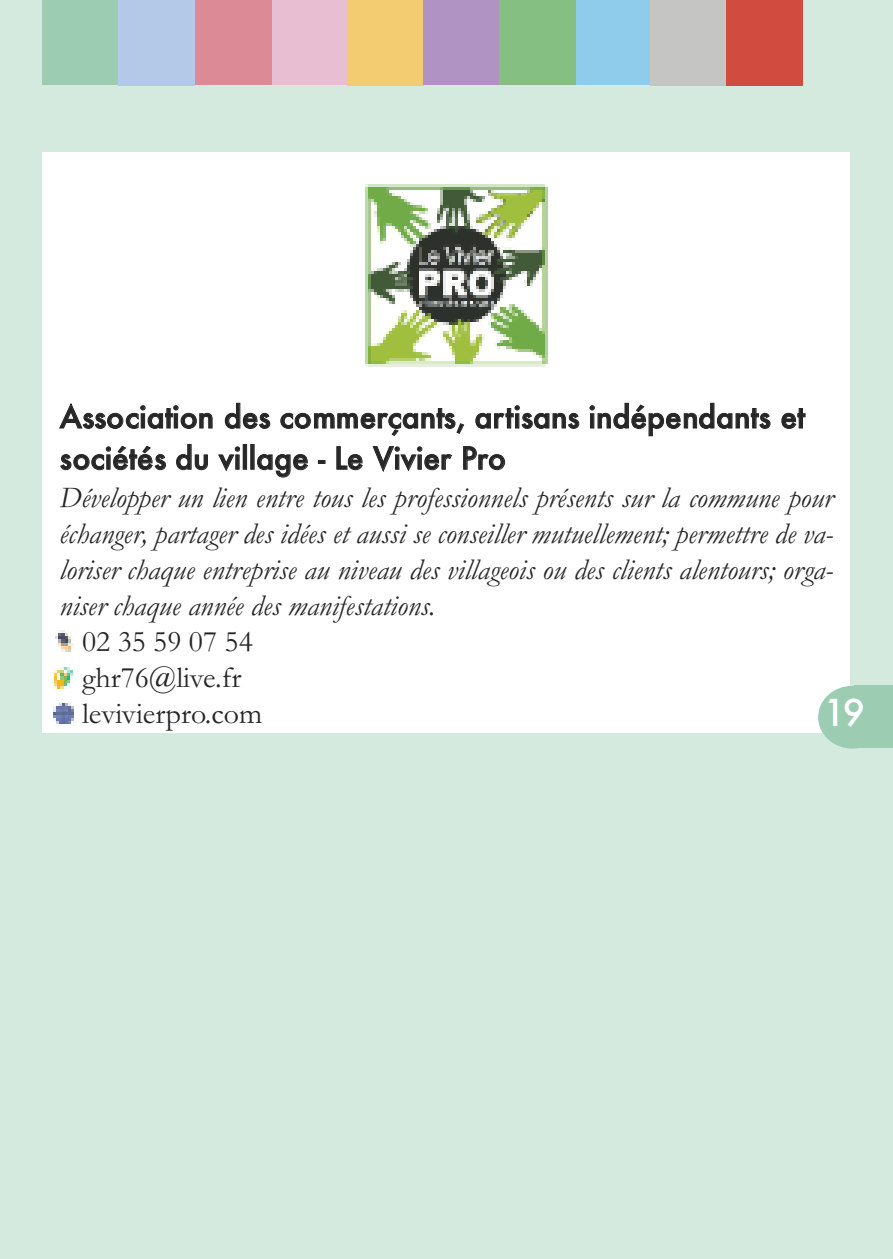
<style>
.page{position:relative;width:893px;height:1259px;background:#d5eadf}
.page>*{position:absolute;margin:0;border:0;box-sizing:border-box;transform-origin:0 0}
.t1{font:500 36px "Futura";color:#fff}
.t2{font:italic 30px/36px "Garamond";color:#272627;text-align:justify}
.t3{font:500 30px/41.4px "Futura";color:#272627}
.t4{font:30px/36px "Garamond";color:#272627}
</style>
<div class="page">
<div style="left:43px;top:0;width:76px;height:85px;background:#9ccdb2"></div>
<div style="left:118px;top:0;width:77px;height:85px;background:#b4c8e7"></div>
<div style="left:270px;top:0;width:77px;height:85px;background:#e8bed3"></div>
<div style="left:347px;top:0;width:76px;height:85px;background:#f3cc71"></div>
<div style="left:423px;top:0;width:77px;height:85px;background:#b093c3"></div>
<div style="left:499px;top:0;width:77px;height:85px;background:#85c082"></div>
<div style="left:576px;top:0;width:76px;height:85px;background:#8fcbea"></div>
<div style="left:651px;top:0;width:76px;height:85px;background:#c5c5c4"></div>
<div style="left:726px;top:0;width:77px;height:85px;background:#d14b3f"></div>
<div style="left:195px;top:0;width:77px;height:85px;background:#dd8a97"></div>
<div style="left:43px;top:152px;width:807px;height:295px;background:#fff"></div>
<img style="left:365px;top:184px;width:183px;height:183px">
<div style="left:43px;top:402px;width:807px;height:331px;background:#fff"></div>
<img style="left:55px;top:630px;width:18px;height:21px">
<img style="left:54px;top:667px;width:19px;height:22px">
<img style="left:53px;top:703px;width:21px;height:20px">
<div style="left:854px;top:686px;width:39px;height:62px;background:#9ccdb2"></div>
<div style="left:818px;top:686px;width:68px;height:62px;background:#9ccdb2;border-radius:50%"></div>
<p class="t3" style="left:60px;top:397px;width:747px">Association des commerçants, artisans indépendants et sociétés du village - Le Vivier Pro</p>
<p class="t2" style="left:60px;top:479px;width:775px">Développer un lien entre tous les professionnels présents sur la commune pour échanger, partager des idées et aussi se conseiller mutuellement; permettre de va&shy;loriser chaque entreprise au niveau des villageois ou des clients alentours; orga&shy;niser chaque année des manifestations.</p>
<p class="t4" style="left:82px;top:623px;width:182px">02 35 59 07 54 ghr76@live.fr levivierpro.com</p>
<p class="t1" style="left:823px;top:692px;width:43px">19</p>
</div>
